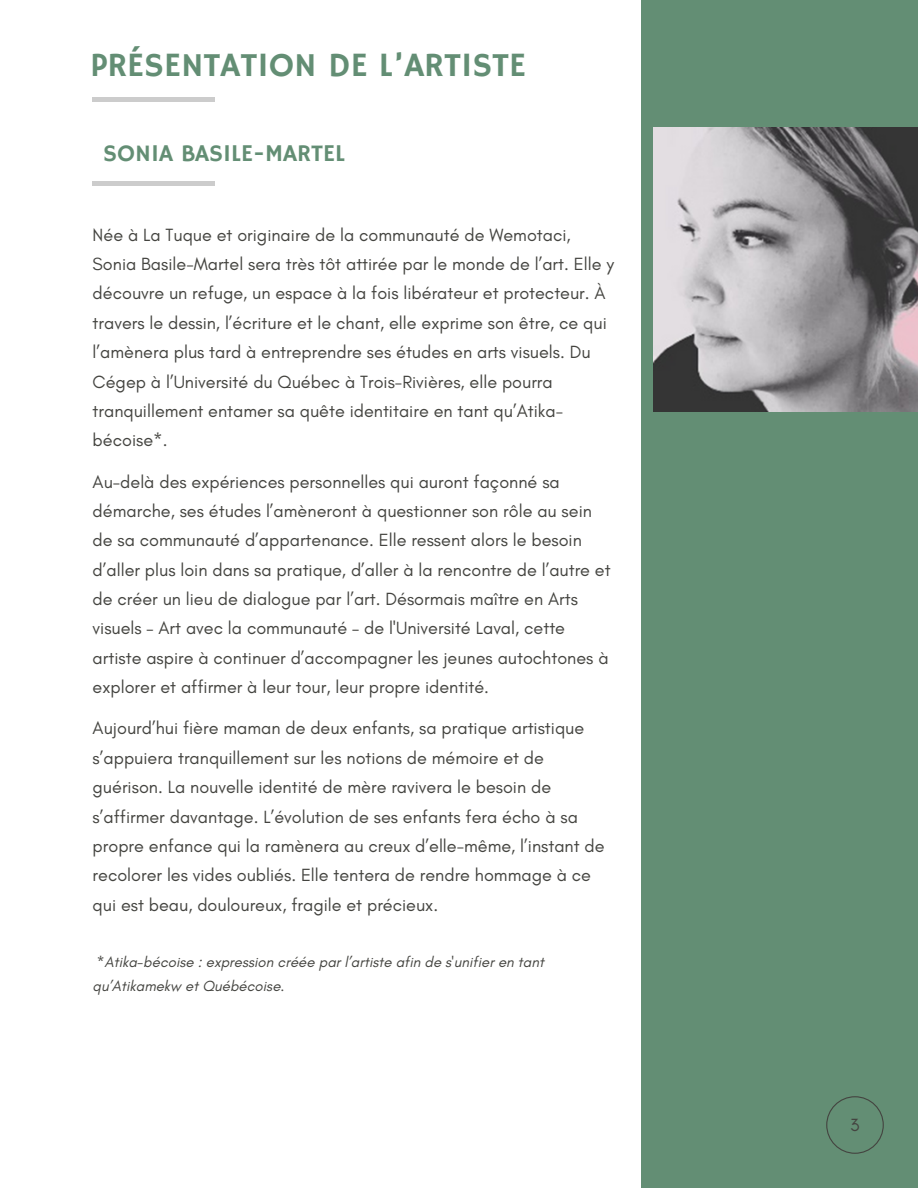
<style>
.page{position:relative;width:918px;height:1188px;background:#fff}
.page>*{position:absolute;margin:0;border:0;box-sizing:border-box;transform-origin:0 0}
.t1{font:34.05px "Hammersmith One";color:#638e74}
.t2{font:24px "Hammersmith One";color:#638e74}
.t3{font:18px/29.4px "Glacial Indifference";color:#444440}
.t4{font:italic 15px/24.3px "Glacial Indifference";color:#444440}
</style>
<div class="page">
<div style="left:641px;top:0;width:277px;height:1188px;background:#638e74"></div>
<div style="left:93px;top:97px;width:122px;height:5px;background:#ccc"></div>
<img style="left:654px;top:128px;width:264px;height:283px">
<hr style="left:93px;top:181px;width:122px;height:4px;background:#ccc">
<svg style="left:826px;top:1096px;width:58px;height:58px"></svg>
<p class="t1" style="left:90px;top:45px;width:437px">PRÉSENTATION DE L’ARTISTE</p>
<p class="t2" style="left:103px;top:140px;width:243px">SONIA BASILE-MARTEL</p>
<h2 class="t3" style="left:93px;top:220px;width:523px">Née à La Tuque et originaire de la communauté de Wemotaci, Sonia Basile-Martel sera très tôt attirée par le monde de l’art. Elle y découvre un refuge, un espace à la fois libérateur et protecteur. À travers le dessin, l’écriture et le chant, elle exprime son être, ce qui l’amènera plus tard à entreprendre ses études en arts visuels. Du Cégep à l’Université du Québec à Trois-Rivières, elle pourra tranquillement entamer sa quête identitaire en tant qu’Atika&shy;bécoise*.</h2>
<h3 class="t3" style="left:93px;top:467px;width:520px">Au-delà des expériences personnelles qui auront façonné sa démarche, ses études l’amèneront à questionner son rôle au sein de sa communauté d’appartenance. Elle ressent alors le besoin d’aller plus loin dans sa pratique, d’aller à la rencontre de l’autre et de créer un lieu de dialogue par l’art. Désormais maître en Arts visuels – Art avec la communauté – de l'Université Laval, cette artiste aspire à continuer d’accompagner les jeunes autochtones à explorer et affirmer à leur tour, leur propre identité.</h3>
<h3 class="t3" style="left:93px;top:713px;width:514px">Aujourd’hui fière maman de deux enfants, sa pratique artistique s’appuiera tranquillement sur les notions de mémoire et de guérison. La nouvelle identité de mère ravivera le besoin de s’affirmer davantage. L’évolution de ses enfants fera écho à sa propre enfance qui la ramènera au creux d’elle-même, l’instant de recolorer les vides oubliés. Elle tentera de rendre hommage à ce qui est beau, douloureux, fragile et précieux.</h3>
<h3 class="t4" style="left:93px;top:950px;width:453px">*Atika-bécoise : expression créée par l’artiste afin de s'unifier en tant qu’Atikamekw et Québécoise.</h3>
<p class="t3" style="left:850px;top:1110px;width:11px">3</p>
</div>
